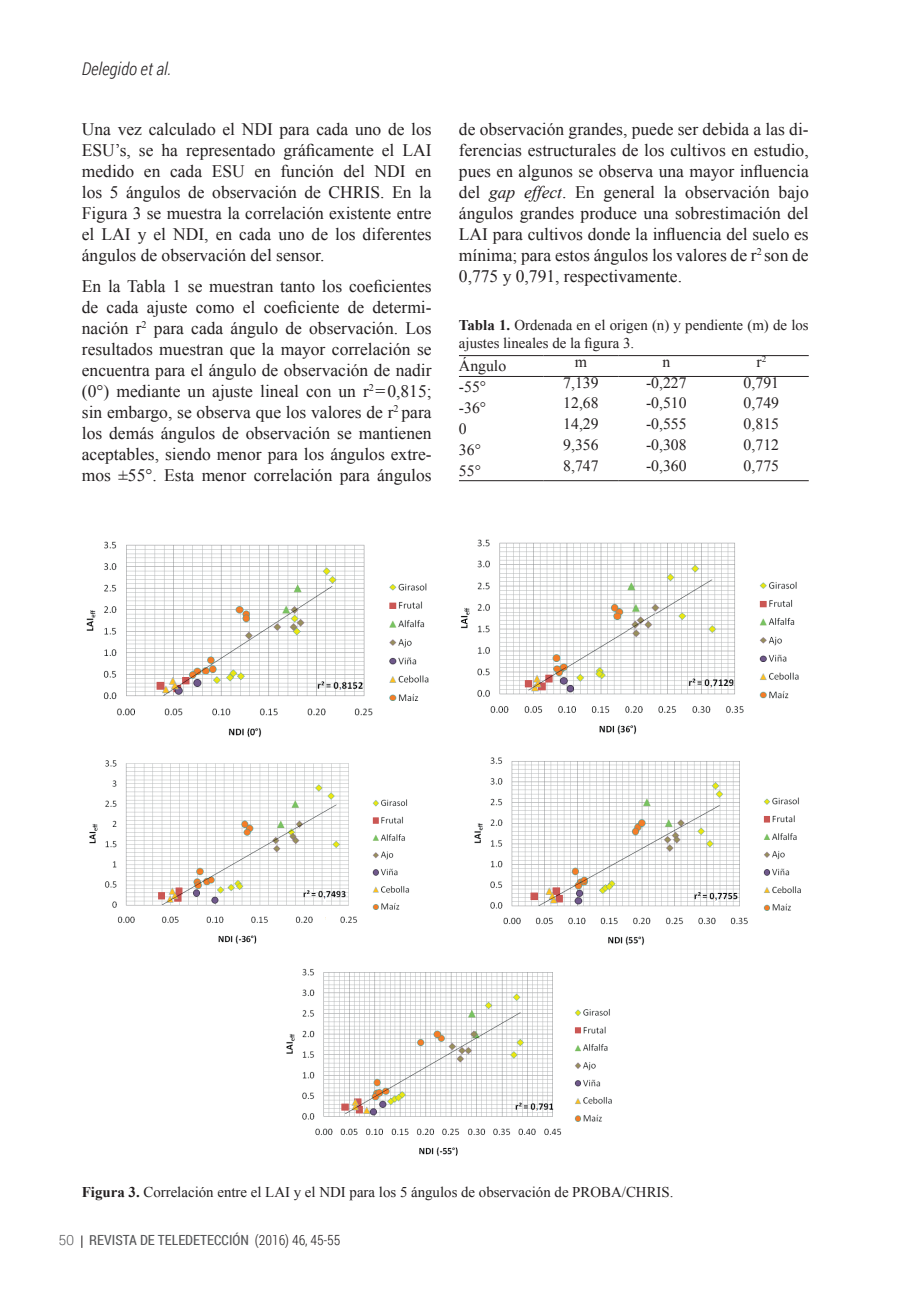
<style>
.page{position:relative;width:908px;height:1300px;background:#fff}
.page>*{position:absolute;margin:0;border:0;box-sizing:border-box;transform-origin:0 0}
.TD_06_TXT_GRAL_esp{font:17.5px/21px "Times New Roman";color:#231f20;text-align:justify}
.t1{font:italic 300 17.5px "Roboto Condensed";color:#231f20}
.t2{font:15.75px "Times New Roman";color:#231f20}
.TD_09_PIE_FOTO{font:14.88px/17.8px "Times New Roman";color:#231f20}
.t3{font:14px "Roboto Condensed";color:#57585a}
.t4{font:300 14px "Roboto";color:#57585a}
.s1{font-style:italic}
.s2{font-weight:700}
.s3{font-weight:300;color:#231f20}
</style>
<div class="page">
<svg style="left:81px;top:1235px;width:1px;height:13px"></svg>
<hr style="left:459px;top:355px;width:84px;height:1px;background:#231f20">
<hr style="left:543px;top:355px;width:76px;height:1px;background:#231f20">
<hr style="left:619px;top:355px;width:95px;height:1px;background:#231f20">
<hr style="left:714px;top:355px;width:95px;height:1px;background:#231f20">
<hr style="left:459px;top:376px;width:84px;height:1px;background:#231f20">
<hr style="left:543px;top:376px;width:76px;height:1px;background:#231f20">
<hr style="left:619px;top:376px;width:95px;height:1px;background:#231f20">
<hr style="left:714px;top:376px;width:95px;height:1px;background:#231f20">
<hr style="left:459px;top:480px;width:84px;height:1px;background:#231f20">
<hr style="left:543px;top:480px;width:76px;height:1px;background:#231f20">
<hr style="left:619px;top:480px;width:95px;height:1px;background:#231f20">
<hr style="left:714px;top:480px;width:95px;height:1px;background:#231f20">
<img style="left:86px;top:541px;width:343px;height:197px">
<img style="left:460px;top:539px;width:339px;height:196px">
<img style="left:89px;top:760px;width:321px;height:184px">
<img style="left:474px;top:757px;width:327px;height:189px">
<img style="left:286px;top:968px;width:326px;height:188px">
<p class="t1" style="left:82px;top:57px;width:91px">Delegido et al.</p>
<p class="TD_06_TXT_GRAL_esp" style="left:82px;top:118px;width:351px">Una vez calculado el NDI para cada uno de los ESU’s, se ha representado gráficamente el LAI medido en cada ESU en función del NDI en los 5 ángulos de observación de CHRIS. En la Figura 3 se muestra la correlación existente entre el LAI y el NDI, en cada uno de los diferentes ángulos de observación del sensor.</p>
<p class="TD_06_TXT_GRAL_esp" style="left:82px;top:275px;width:351px">En la Tabla 1 se muestran tanto los coeficientes de cada ajuste como el coeficiente de determi&shy;nación r<sup>2</sup> para cada ángulo de observación. Los resultados muestran que la mayor correlación se encuentra para el ángulo de observación de nadir (0°) mediante un ajuste lineal con un r<sup>2</sup>=0,815; sin embargo, se observa que los valores de r<sup>2</sup> para los demás ángulos de observación se mantienen aceptables, siendo menor para los ángulos extre&shy;mos ±55°. Esta menor correlación para ángulos</p>
<p class="TD_06_TXT_GRAL_esp" style="left:459px;top:118px;width:351px">de observación grandes, puede ser debida a las di&shy;ferencias estructurales de los cultivos en estudio, pues en algunos se observa una mayor influencia del <span class="s1">gap effect</span>. En general la observación bajo ángulos grandes produce una sobrestimación del LAI para cultivos donde la influencia del suelo es mínima; para estos ángulos los valores de r<sup>2</sup> son de 0,775 y 0,791, respectivamente.</p>
<p class="TD_09_PIE_FOTO" style="left:459px;top:316px;width:351px"><span class="s2">Tabla 1.</span> Ordenada en el origen (n) y pendiente (m) de los ajustes lineales de la figura 3.</p>
<p class="t2" style="left:459px;top:356px;width:49px">Ángulo</p>
<p class="t2" style="left:575px;top:351px;width:14px">m</p>
<p class="t2" style="left:662px;top:351px;width:9px">n</p>
<p class="t2" style="left:756px;top:351px;width:11px">r<sup>2</sup></p>
<p class="t2" style="left:459px;top:376px;width:29px">-55°</p>
<p class="t2" style="left:563px;top:372px;width:37px">7,139</p>
<p class="t2" style="left:646px;top:372px;width:42px">-0,227</p>
<p class="t2" style="left:743px;top:372px;width:37px">0,791</p>
<p class="t2" style="left:459px;top:397px;width:29px">-36°</p>
<p class="t2" style="left:563px;top:392px;width:37px">12,68</p>
<p class="t2" style="left:646px;top:392px;width:42px">-0,510</p>
<p class="t2" style="left:743px;top:392px;width:37px">0,749</p>
<p class="t2" style="left:459px;top:418px;width:9px">0</p>
<p class="t2" style="left:563px;top:413px;width:37px">14,29</p>
<p class="t2" style="left:646px;top:413px;width:42px">-0,555</p>
<p class="t2" style="left:743px;top:413px;width:37px">0,815</p>
<p class="t2" style="left:459px;top:439px;width:24px">36°</p>
<p class="t2" style="left:563px;top:434px;width:37px">9,356</p>
<p class="t2" style="left:646px;top:434px;width:42px">-0,308</p>
<p class="t2" style="left:743px;top:434px;width:37px">0,712</p>
<p class="t2" style="left:459px;top:460px;width:24px">55°</p>
<p class="t2" style="left:563px;top:455px;width:37px">8,747</p>
<p class="t2" style="left:646px;top:455px;width:42px">-0,360</p>
<p class="t2" style="left:743px;top:455px;width:37px">0,775</p>
<p class="TD_09_PIE_FOTO" style="left:82px;top:1183px;width:593px"><span class="s2">Figura 3.</span> Correlación entre el LAI y el NDI para los 5 ángulos de observación de PROBA/CHRIS.</p>
<p class="t4" style="left:58px;top:1230px;width:17px">50</p>
<p class="t3" style="left:89px;top:1230px;width:253px">REVISTA DE TELEDETECCIÓN <span class="s3">(2016) 46, 45-55</span></p>
</div>
